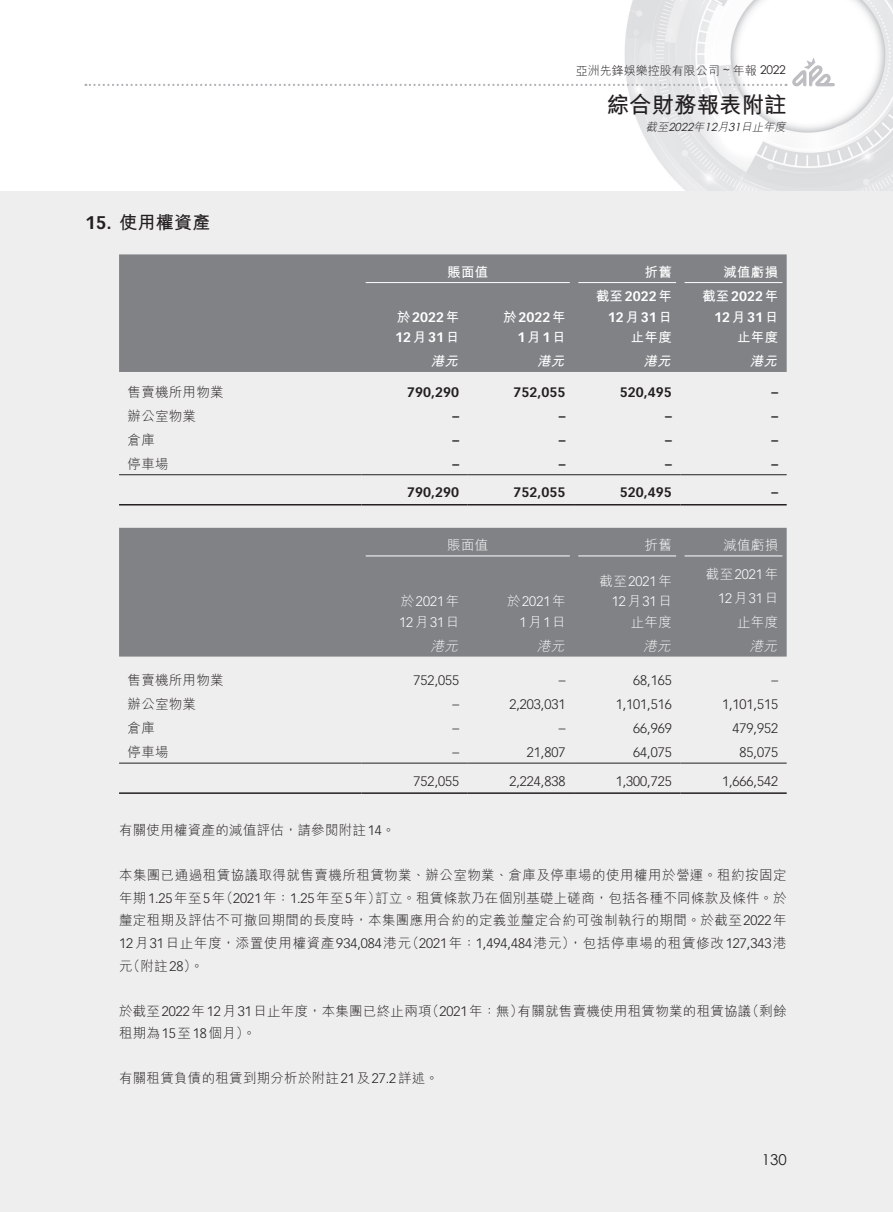
<style>
.page{position:relative;width:893px;height:1212px;background:#fff}
.page>*{position:absolute;margin:0;border:0;box-sizing:border-box;transform-origin:0 0}
.t1{font:700 22.5px "M Hei HK";color:#231f20}
.t2{font:700 18px "M Hei HK";letter-spacing:.02em;color:#231f20}
.t3{font:15px "Century Gothic";color:#231f20}
.t4{font:300 13.5px/22.5px "M Hei HK";letter-spacing:.02em;color:#231f20;text-align:justify}
.t5{font:300 13.5px "Vectora LT Std";color:#231f20}
.t6{font:700 13.5px "Vectora LT Std";color:#231f20}
.t7{font:700 13.5px/20.2px "Vectora LT Std";color:#fff;text-align:right}
.t8{font:300 13.5px/20.2px "Vectora LT Std";color:#fff;text-align:right}
.t9{font:700 13.5px "M Hei HK";letter-spacing:.02em;color:#fff}
.t10{font:300 13.5px "M Hei HK";letter-spacing:.02em;color:#fff}
.t11{font:italic 700 13.5px "M Hei HK";color:#fff}
.t12{font:italic 300 13.5px "M Hei HK";color:#fff}
.t13{font:300 12px "M Hei HK";color:#231f20}
.t14{font:italic 300 11.25px "M Hei HK";color:#231f20}
.s1{font-family:"Century Gothic";font-weight:400}
.s2{font-family:"Vectora LT Std"}
.s3{font-family:"M Hei HK"}
</style>
<div class="page">
<img style="left:84px;top:0;width:809px;height:191px">
<div style="left:0;top:191px;width:893px;height:1021px;background:#eeeeef"></div>
<svg style="left:85px;top:58px;width:750px;height:29px"></svg>
<div style="left:119px;top:254px;width:668px;height:118px;background:#808285"></div>
<hr style="left:366px;top:282px;width:204px;height:1px;background:#fff">
<hr style="left:578px;top:282px;width:98px;height:1px;background:#fff">
<hr style="left:685px;top:282px;width:97px;height:1px;background:#fff">
<hr style="left:119px;top:474px;width:242px;height:1px;background:#231f20">
<hr style="left:361px;top:474px;width:107px;height:1px;background:#231f20">
<hr style="left:468px;top:474px;width:106px;height:1px;background:#231f20">
<hr style="left:574px;top:474px;width:106px;height:1px;background:#231f20">
<hr style="left:680px;top:474px;width:107px;height:1px;background:#231f20">
<hr style="left:119px;top:504px;width:242px;height:1px;background:#231f20">
<hr style="left:361px;top:504px;width:107px;height:1px;background:#231f20">
<hr style="left:468px;top:504px;width:106px;height:1px;background:#231f20">
<hr style="left:574px;top:504px;width:106px;height:1px;background:#231f20">
<hr style="left:680px;top:504px;width:107px;height:1px;background:#231f20">
<div style="left:119px;top:528px;width:668px;height:128px;background:#808285"></div>
<hr style="left:366px;top:555px;width:204px;height:1px;background:#fff">
<hr style="left:578px;top:555px;width:98px;height:1px;background:#fff">
<hr style="left:685px;top:555px;width:97px;height:1px;background:#fff">
<hr style="left:119px;top:763px;width:242px;height:1px;background:#231f20">
<hr style="left:361px;top:763px;width:107px;height:1px;background:#231f20">
<hr style="left:468px;top:763px;width:106px;height:1px;background:#231f20">
<hr style="left:574px;top:763px;width:106px;height:1px;background:#231f20">
<hr style="left:680px;top:763px;width:107px;height:1px;background:#231f20">
<hr style="left:119px;top:792px;width:242px;height:2px;background:#231f20">
<hr style="left:361px;top:792px;width:107px;height:2px;background:#231f20">
<hr style="left:468px;top:792px;width:106px;height:2px;background:#231f20">
<hr style="left:574px;top:792px;width:106px;height:2px;background:#231f20">
<hr style="left:680px;top:792px;width:107px;height:2px;background:#231f20">
<p class="t13" style="left:576px;top:64px;width:212px">亞洲先鋒娛樂控股有限公司 <span class="s1">~</span> 年報 <span class="s1">2022</span></p>
<h2 class="t2" style="left:85px;top:209px;width:127px"><span class="s2">15.</span> 使用權資產</h2>
<h1 class="t1" style="left:607px;top:88px;width:181px">綜合財務報表附註</h1>
<p class="t14" style="left:646px;top:121px;width:144px">截至<span class="s1">2022</span>年<span class="s1">12</span>月<span class="s1">31</span>日止年度</p>
<p class="t9" style="left:447px;top:262px;width:43px">賬面值</p>
<p class="t9" style="left:645px;top:262px;width:29px">折舊</p>
<p class="t9" style="left:723px;top:262px;width:56px">減值虧損</p>
<p class="t7" style="left:395px;top:307px;width:66px;text-align:left"><span class="s3">於</span>2022<span class="s3">年<br></span>12<span class="s3">月</span>31<span class="s3">日</span></p>
<p class="t7" style="left:503px;top:307px;width:64px"><span class="s3">於</span>2022<span class="s3">年<br></span>1<span class="s3">月</span>1<span class="s3">日</span></p>
<p class="t7" style="left:596px;top:287px;width:78px"><span class="s3">截至</span>2022<span class="s3">年<br></span>12<span class="s3">月</span>31<span class="s3">日</span></p>
<p class="t9" style="left:631px;top:327px;width:43px">止年度</p>
<p class="t7" style="left:702px;top:287px;width:78px"><span class="s3">截至</span>2022<span class="s3">年<br></span>12<span class="s3">月</span>31<span class="s3">日</span></p>
<p class="t9" style="left:737px;top:327px;width:43px">止年度</p>
<p class="t11" style="left:431px;top:351px;width:32px">港元</p>
<p class="t11" style="left:537px;top:351px;width:32px">港元</p>
<p class="t11" style="left:643px;top:351px;width:32px">港元</p>
<p class="t11" style="left:750px;top:351px;width:32px">港元</p>
<p class="t4" style="left:128px;top:380px;width:98px">售賣機所用物業</p>
<p class="t6" style="left:407px;top:384px;width:53px">790,290</p>
<p class="t6" style="left:514px;top:384px;width:53px">752,055</p>
<p class="t6" style="left:620px;top:384px;width:53px">520,495</p>
<p class="t6" style="left:771px;top:384px;width:8px">–</p>
<p class="t4" style="left:128px;top:404px;width:70px">辦公室物業</p>
<p class="t6" style="left:452px;top:408px;width:8px">–</p>
<p class="t6" style="left:559px;top:408px;width:8px">–</p>
<p class="t6" style="left:665px;top:408px;width:8px">–</p>
<p class="t6" style="left:771px;top:408px;width:8px">–</p>
<p class="t4" style="left:128px;top:428px;width:29px">倉庫</p>
<p class="t6" style="left:452px;top:432px;width:8px">–</p>
<p class="t6" style="left:559px;top:432px;width:8px">–</p>
<p class="t6" style="left:665px;top:432px;width:8px">–</p>
<p class="t6" style="left:771px;top:432px;width:8px">–</p>
<p class="t4" style="left:128px;top:452px;width:43px">停車場</p>
<p class="t6" style="left:452px;top:456px;width:8px">–</p>
<p class="t6" style="left:559px;top:456px;width:8px">–</p>
<p class="t6" style="left:665px;top:456px;width:8px">–</p>
<p class="t6" style="left:771px;top:456px;width:8px">–</p>
<p class="t6" style="left:407px;top:484px;width:53px">790,290</p>
<p class="t6" style="left:514px;top:484px;width:53px">752,055</p>
<p class="t6" style="left:620px;top:484px;width:53px">520,495</p>
<p class="t6" style="left:771px;top:484px;width:8px">–</p>
<p class="t10" style="left:447px;top:538px;width:43px">賬面值</p>
<p class="t10" style="left:645px;top:538px;width:29px">折舊</p>
<p class="t10" style="left:723px;top:538px;width:56px">減值虧損</p>
<p class="t8" style="left:399px;top:592px;width:62px;text-align:left"><span class="s3">於</span>2021<span class="s3">年<br></span>12<span class="s3">月</span>31<span class="s3">日</span></p>
<p class="t8" style="left:507px;top:592px;width:60px"><span class="s3">於</span>2021<span class="s3">年<br></span>1<span class="s3">月</span>1<span class="s3">日</span></p>
<p class="t8" style="left:600px;top:571px;width:74px"><span class="s3">截至</span>2021<span class="s3">年<br></span>12<span class="s3">月</span>31<span class="s3">日</span></p>
<p class="t10" style="left:631px;top:615px;width:43px">止年度</p>
<p class="t8" style="left:706px;top:562px;width:74px;line-height:24px"><span class="s3">截至</span>2021<span class="s3">年<br></span>12<span class="s3">月</span>31<span class="s3">日</span></p>
<p class="t10" style="left:737px;top:615px;width:43px">止年度</p>
<p class="t12" style="left:431px;top:639px;width:32px">港元</p>
<p class="t12" style="left:537px;top:639px;width:32px">港元</p>
<p class="t12" style="left:643px;top:639px;width:32px">港元</p>
<p class="t12" style="left:750px;top:639px;width:32px">港元</p>
<p class="t4" style="left:128px;top:669px;width:98px">售賣機所用物業</p>
<p class="t5" style="left:414px;top:673px;width:47px">752,055</p>
<p class="t5" style="left:559px;top:673px;width:8px">–</p>
<p class="t5" style="left:633px;top:673px;width:40px">68,165</p>
<p class="t5" style="left:771px;top:673px;width:8px">–</p>
<p class="t4" style="left:128px;top:693px;width:70px">辦公室物業</p>
<p class="t5" style="left:452px;top:697px;width:8px">–</p>
<p class="t5" style="left:509px;top:697px;width:58px">2,203,031</p>
<p class="t5" style="left:616px;top:697px;width:58px">1,101,516</p>
<p class="t5" style="left:722px;top:697px;width:58px">1,101,515</p>
<p class="t4" style="left:128px;top:717px;width:29px">倉庫</p>
<p class="t5" style="left:452px;top:721px;width:8px">–</p>
<p class="t5" style="left:559px;top:721px;width:8px">–</p>
<p class="t5" style="left:633px;top:721px;width:40px">66,969</p>
<p class="t5" style="left:732px;top:721px;width:47px">479,952</p>
<p class="t4" style="left:128px;top:741px;width:43px">停車場</p>
<p class="t5" style="left:452px;top:745px;width:8px">–</p>
<p class="t5" style="left:527px;top:745px;width:40px">21,807</p>
<p class="t5" style="left:633px;top:745px;width:40px">64,075</p>
<p class="t5" style="left:740px;top:745px;width:40px">85,075</p>
<p class="t5" style="left:414px;top:773px;width:47px">752,055</p>
<p class="t5" style="left:509px;top:773px;width:58px">2,224,838</p>
<p class="t5" style="left:616px;top:773px;width:58px">1,300,725</p>
<p class="t5" style="left:722px;top:773px;width:58px">1,666,542</p>
<p class="t4" style="left:119px;top:819px;width:278px">有關使用權資產的減值評估，請參閱附註<span class="s2">14</span>。</p>
<p class="t4" style="left:119px;top:864px;width:669px">本集團已通過租賃協議取得就售賣機所租賃物業、辦公室物業、倉庫及停車場的使用權用於營運。租約按固定年期<span class="s2">1.25</span>年至<span class="s2">5</span>年（<span class="s2">2021</span>年：<span class="s2">1.25</span>年至<span class="s2">5</span>年）訂立。租賃條款乃在個別基礎上磋商，包括各種不同條款及條件。於釐定租期及評估不可撤回期間的長度時，本集團應用合約的定義並釐定合約可強制執行的期間。於截至<span class="s2">2022</span>年<span class="s2">12</span>月<span class="s2">31</span>日止年度，添置使用權資產<span class="s2">934,084</span>港元（<span class="s2">2021</span>年：<span class="s2">1,494,484</span>港元），包括停車場的租賃修改<span class="s2">127,343</span>港元（附註<span class="s2">28</span>）。</p>
<p class="t4" style="left:119px;top:999px;width:669px">於截至<span class="s2">2022</span>年<span class="s2">12</span>月<span class="s2">31</span>日止年度，本集團已終止兩項（<span class="s2">2021</span>年：無）有關就售賣機使用租賃物業的租賃協議（剩餘租期為<span class="s2">15</span>至<span class="s2">18</span>個月）。</p>
<p class="t4" style="left:119px;top:1066px;width:321px">有關租賃負債的租賃到期分析於附註<span class="s2">21</span>及<span class="s2">27.2</span>詳述。</p>
<p class="t3" style="left:762px;top:1149px;width:26px">130</p>
</div>
